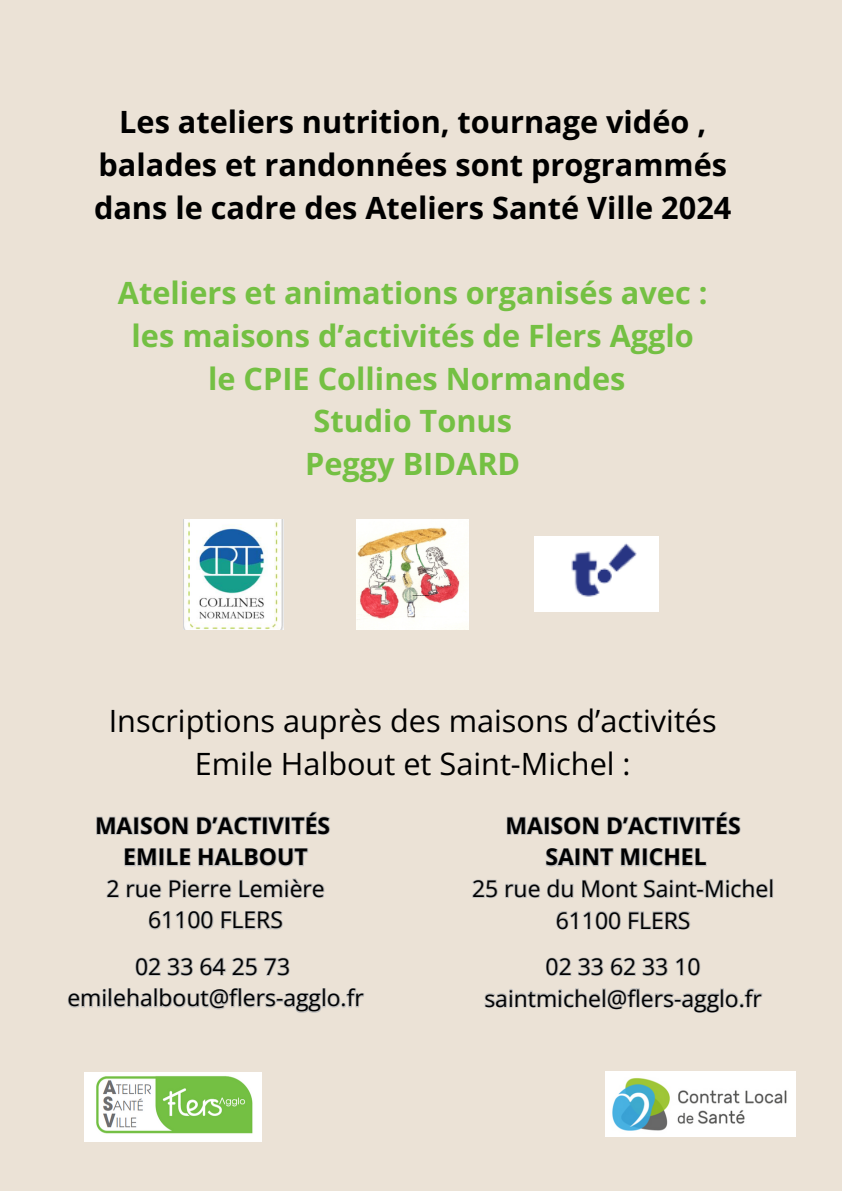
<style>
.page{position:relative;width:842px;height:1191px;background:#fff}
.page>*{position:absolute;margin:0;border:0;box-sizing:border-box;transform-origin:0 0}
.t1{font:700 30.7px/42.8px "Open Sans";color:#74c043;text-align:center}
.t2{font:700 30.7px/42.8px "Open Sans";color:#000;text-align:center}
.t3{font:30.7px/42.8px "Open Sans";color:#000;text-align:center}
.t4{font:23px/31.5px "Open Sans";color:#000;text-align:center}
.t5{font:700 23px/31.5px "Open Sans";color:#000;text-align:center}
.t6{font:1.1px "Open Sans";letter-spacing:-.005em;color:#000}
</style>
<div class="page">
<div style="left:0;top:0;width:842px;height:1190px;background:#ebe2d6"></div>
<img style="left:84px;top:1072px;width:178px;height:68px">
<img style="left:606px;top:1071px;width:190px;height:65px">
<img style="left:183px;top:519px;width:100px;height:110px">
<img style="left:357px;top:519px;width:112px;height:110px">
<img style="left:534px;top:537px;width:124px;height:74px">
<svg style="left:96px;top:811px;width:234px;height:56px"></svg>
<svg style="left:106px;top:878px;width:219px;height:20px"></svg>
<svg style="left:148px;top:911px;width:135px;height:19px"></svg>
<svg style="left:135px;top:957px;width:155px;height:19px"></svg>
<svg style="left:68px;top:988px;width:297px;height:25px"></svg>
<svg style="left:506px;top:811px;width:235px;height:56px"></svg>
<svg style="left:472px;top:878px;width:301px;height:20px"></svg>
<svg style="left:556px;top:911px;width:135px;height:19px"></svg>
<svg style="left:546px;top:957px;width:155px;height:19px"></svg>
<svg style="left:484px;top:988px;width:279px;height:25px"></svg>
<h2 class="t2" style="left:94px;top:100px;width:639px">Les ateliers nutrition, tournage vidéo , balades et randonnées sont programmés dans le cadre des Ateliers Santé Ville 2024</h2>
<p class="t1" style="left:118px;top:271px;width:591px">Ateliers et animations organisés avec : les maisons d’activités de Flers Agglo le CPIE Collines Normandes<br>Studio Tonus<br>Peggy BIDARD</p>
<p class="t6" style="left:413px;top:594px;width:18px">VOTRE TEXTE DE PARAGRAPHE</p>
<p class="t3" style="left:109px;top:698px;width:610px">Inscriptions auprès des maisons d’activités<br>Emile Halbout et Saint-Michel :</p>
<p class="t5" style="left:95px;top:809px;width:237px">MAISON D’ACTIVITÉS<br>EMILE HALBOUT</p>
<p class="t4" style="left:106px;top:872px;width:220px">2 rue Pierre Lemière<br>61100 FLERS</p>
<p class="t4" style="left:67px;top:950px;width:298px">02 33 64 25 73 emilehalbout@flers-agglo.fr</p>
<p class="t5" style="left:505px;top:809px;width:237px">MAISON D’ACTIVITÉS<br>SAINT MICHEL</p>
<p class="t4" style="left:472px;top:872px;width:304px">25 rue du Mont Saint-Michel<br>61100 FLERS</p>
<p class="t4" style="left:484px;top:950px;width:279px">02 33 62 33 10 saintmichel@flers-agglo.fr</p>
</div>
